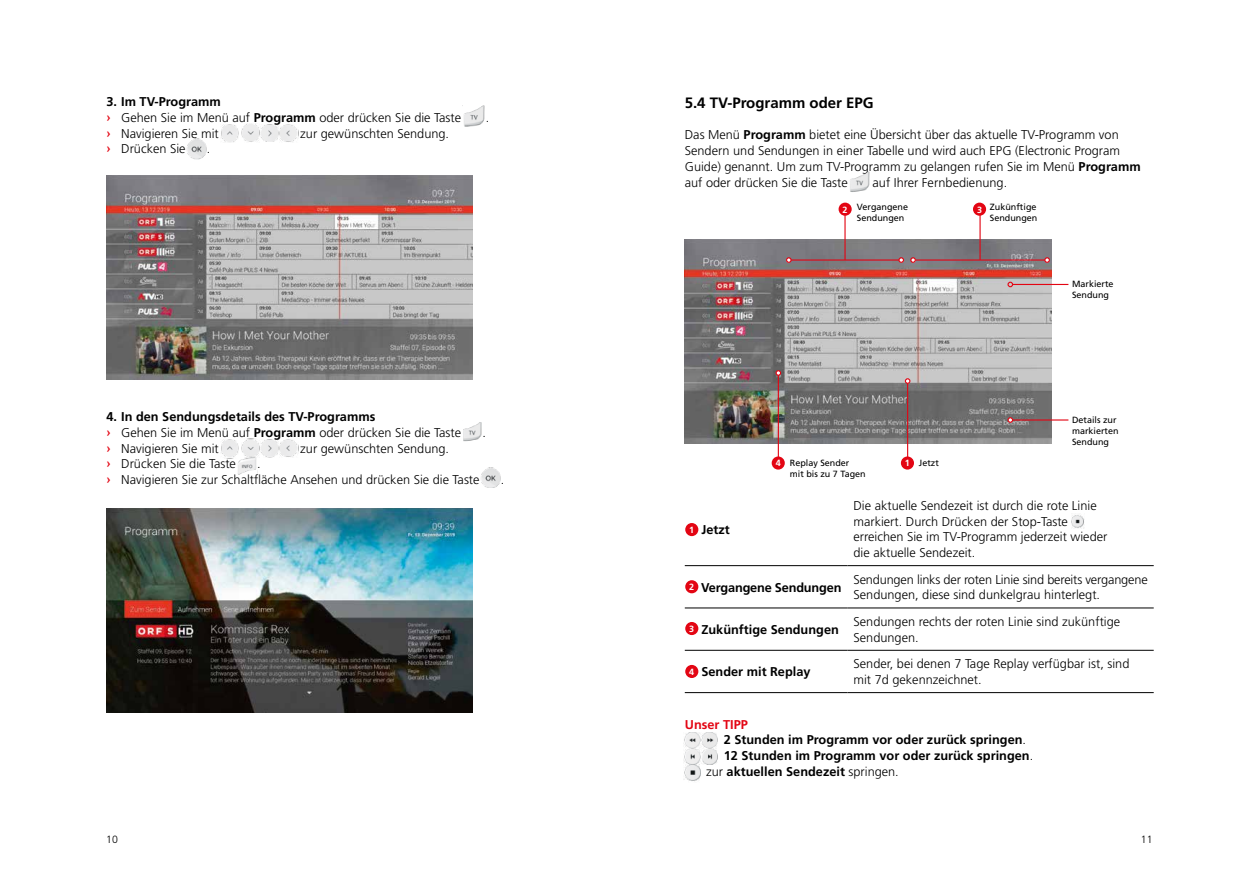
<style>
.page{position:relative;width:1259px;height:893px;background:#fff}
.page>*{position:absolute;margin:0;border:0;box-sizing:border-box;transform-origin:0 0}
.t1{font:700 15px "Frutiger LT Std";color:#000}
.t2{font:300 12.75px/15.8px "Frutiger LT Std";color:#000}
.t3{font:700 12.75px/15.8px "Frutiger LT Std";color:#000}
.t4{font:700 12.75px "Frutiger LT Std";color:#e30513}
.t5{font:300 10.5px "Frutiger LT Std";color:#000}
.t6{font:9px/10.8px "Frutiger LT Std";color:#000}
.t7{font:700 9px "Frutiger LT Std";color:#fff}
.s1{font-weight:700}
.s2{font-family:"Pluto";font-weight:500;color:#e30513}
.s3{font-weight:300}
</style>
<div class="page">
<img style="left:464px;top:106px;width:21px;height:21px">
<img style="left:463px;top:422px;width:19px;height:20px">
<img style="left:238px;top:457px;width:19px;height:18px">
<img style="left:106px;top:175px;width:366px;height:204px">
<img style="left:106px;top:508px;width:366px;height:205px">
<img style="left:221px;top:124px;width:17px;height:19px">
<img style="left:242px;top:124px;width:56px;height:18px">
<img style="left:187px;top:139px;width:20px;height:20px">
<img style="left:221px;top:439px;width:17px;height:19px">
<img style="left:242px;top:439px;width:56px;height:18px">
<img style="left:481px;top:468px;width:20px;height:20px">
<hr style="left:685px;top:565px;width:162px;height:1px;background:#000">
<hr style="left:847px;top:565px;width:306px;height:1px;background:#000">
<hr style="left:685px;top:608px;width:162px;height:1px;background:#000">
<hr style="left:847px;top:608px;width:306px;height:1px;background:#000">
<hr style="left:685px;top:650px;width:162px;height:1px;background:#000">
<hr style="left:847px;top:650px;width:306px;height:1px;background:#000">
<hr style="left:685px;top:692px;width:162px;height:1px;background:#000">
<hr style="left:847px;top:692px;width:306px;height:1px;background:#000">
<img style="left:850px;top:171px;width:20px;height:21px">
<img style="left:1071px;top:515px;width:13px;height:14px">
<img style="left:685px;top:239px;width:366px;height:205px">
<hr style="left:844px;top:206px;width:1px;height:54px;background:#e30513">
<hr style="left:979px;top:206px;width:1px;height:54px;background:#e30513">
<hr style="left:778px;top:375px;width:1px;height:85px;background:#e30513">
<svg style="left:775px;top:370px;width:6px;height:6px"></svg>
<hr style="left:1012px;top:284px;width:56px;height:1px;background:#e30513">
<svg style="left:1007px;top:282px;width:6px;height:5px"></svg>
<hr style="left:1012px;top:419px;width:56px;height:2px;background:#e30513">
<svg style="left:1007px;top:417px;width:6px;height:6px"></svg>
<hr style="left:907px;top:383px;width:1px;height:76px;background:#e30513">
<svg style="left:905px;top:378px;width:5px;height:6px"></svg>
<hr style="left:791px;top:259px;width:108px;height:2px;background:#e30513">
<svg style="left:786px;top:257px;width:5px;height:6px"></svg>
<svg style="left:898px;top:257px;width:6px;height:6px"></svg>
<hr style="left:915px;top:259px;width:130px;height:2px;background:#e30513">
<svg style="left:910px;top:257px;width:6px;height:6px"></svg>
<svg style="left:1044px;top:257px;width:6px;height:6px"></svg>
<div style="left:771px;top:456px;width:14px;height:14px;background:#e30513;border-radius:50%"></div>
<div style="left:901px;top:456px;width:13px;height:14px;background:#e30513;border-radius:50%"></div>
<div style="left:685px;top:523px;width:13px;height:13px;background:#e30513;border-radius:50%"></div>
<div style="left:685px;top:580px;width:13px;height:13px;background:#e30513;border-radius:50%"></div>
<div style="left:685px;top:622px;width:13px;height:13px;background:#e30513;border-radius:50%"></div>
<div style="left:685px;top:665px;width:13px;height:13px;background:#e30513;border-radius:50%"></div>
<div style="left:838px;top:203px;width:13px;height:13px;background:#e30513;border-radius:50%"></div>
<div style="left:973px;top:203px;width:13px;height:13px;background:#e30513;border-radius:50%"></div>
<img style="left:684px;top:748px;width:16px;height:33px">
<img style="left:684px;top:732px;width:33px;height:16px">
<img style="left:701px;top:748px;width:16px;height:16px">
<p class="t2" style="left:106px;top:94px;width:356px"><span class="s1">3. Im TV-Programm<br></span><span class="s2">›</span> Gehen Sie im Menü auf <span class="s1">Programm</span> oder drücken Sie die Taste</p>
<p class="t2" style="left:106px;top:125px;width:114px"><span class="s2">›</span> Navigieren Sie mit</p>
<p class="t2" style="left:300px;top:125px;width:150px">zur gewünschten Sendung.</p>
<p class="t2" style="left:106px;top:141px;width:81px"><span class="s2">›</span> Drücken Sie</p>
<p class="t2" style="left:207px;top:141px;width:5px">.</p>
<p class="t2" style="left:486px;top:110px;width:5px">.</p>
<p class="t3" style="left:106px;top:409px;width:356px">4. In den Sendungsdetails des TV-Programms<br><span class="s2">›</span> <span class="s3">Gehen Sie im Menü auf</span> Programm <span class="s3">oder drücken Sie die Taste</span></p>
<p class="t2" style="left:482px;top:425px;width:5px">.</p>
<p class="t2" style="left:106px;top:440px;width:114px"><span class="s2">›</span> Navigieren Sie mit</p>
<p class="t2" style="left:300px;top:440px;width:150px">zur gewünschten Sendung.</p>
<p class="t2" style="left:106px;top:456px;width:131px"><span class="s2">›</span> Drücken Sie die Taste</p>
<p class="t2" style="left:106px;top:456px;width:375px;text-indent:151px">.<br><span class="s2">›</span> Navigieren Sie zur Schaltfläche Ansehen und drücken Sie die Taste</p>
<p class="t2" style="left:501px;top:472px;width:5px">.</p>
<p class="t1" style="left:685px;top:94px;width:190px">5.4 TV-Programm oder EPG</p>
<p class="t2" style="left:685px;top:127px;width:457px">Das Menü <span class="s1">Programm</span> bietet eine Übersicht über das aktuelle TV-Programm von Sendern und Sendungen in einer Tabelle und wird auch EPG (Electronic Program Guide) genannt. Um zum TV-Programm zu gelangen rufen Sie im Menü <span class="s1">Programm </span>auf oder drücken Sie die Taste</p>
<p class="t2" style="left:872px;top:174px;width:136px">auf Ihrer Fernbedienung.</p>
<p class="t6" style="left:857px;top:202px;width:53px">Vergangene<br>Sendungen</p>
<p class="t6" style="left:990px;top:202px;width:49px">Zukünftige<br>Sendungen</p>
<p class="t7" style="left:842px;top:204px;width:7px">2</p>
<p class="t7" style="left:977px;top:204px;width:7px">3</p>
<p class="t6" style="left:1072px;top:278px;width:43px">Markierte<br>Sendung</p>
<p class="t7" style="left:689px;top:525px;width:7px">1</p>
<p class="t3" style="left:701px;top:521px;width:30px">Jetzt</p>
<p class="t7" style="left:775px;top:458px;width:7px">4</p>
<p class="t6" style="left:790px;top:458px;width:77px">Replay Sender<br>mit bis zu 7 Tagen</p>
<p class="t6" style="left:919px;top:458px;width:22px">Jetzt</p>
<p class="t7" style="left:905px;top:458px;width:7px">1</p>
<p class="t6" style="left:1072px;top:415px;width:48px">Details zur markierten<br>Sendung</p>
<p class="t2" style="left:853px;top:498px;width:255px">Die aktuelle Sendezeit ist durch die rote Linie markiert. Durch Drücken der Stop-Taste erreichen Sie im TV-Programm jederzeit wieder die aktuelle Sendezeit.</p>
<p class="t3" style="left:701px;top:579px;width:142px">Vergangene Sendungen</p>
<p class="t2" style="left:853px;top:572px;width:296px">Sendungen links der roten Linie sind bereits vergangene<br>Sendungen, diese sind dunkelgrau hinterlegt.</p>
<p class="t3" style="left:701px;top:622px;width:139px">Zukünftige Sendungen</p>
<p class="t2" style="left:853px;top:614px;width:268px">Sendungen rechts der roten Linie sind zukünftige<br>Sendungen.</p>
<p class="t3" style="left:701px;top:664px;width:111px">Sender mit Replay</p>
<p class="t2" style="left:853px;top:656px;width:277px">Sender, bei denen 7 Tage Replay verfügbar ist, sind mit 7d gekennzeichnet.</p>
<p class="t7" style="left:689px;top:582px;width:7px">2</p>
<p class="t7" style="left:689px;top:624px;width:7px">3</p>
<p class="t7" style="left:689px;top:666px;width:7px">4</p>
<p class="t4" style="left:685px;top:717px;width:65px">Unser TIPP</p>
<p class="t3" style="left:724px;top:732px;width:304px">2 Stunden im Programm vor oder zurück springen<span class="s3">.</span></p>
<p class="t3" style="left:724px;top:748px;width:311px">12 Stunden im Programm vor oder zurück springen<span class="s3">.</span></p>
<p class="t3" style="left:706px;top:764px;width:194px"><span class="s3">zur</span> aktuellen Sendezeit <span class="s3">springen.</span></p>
<p class="t5" style="left:106px;top:833px;width:13px">10</p>
<p class="t5" style="left:1141px;top:833px;width:13px">11</p>
</div>
